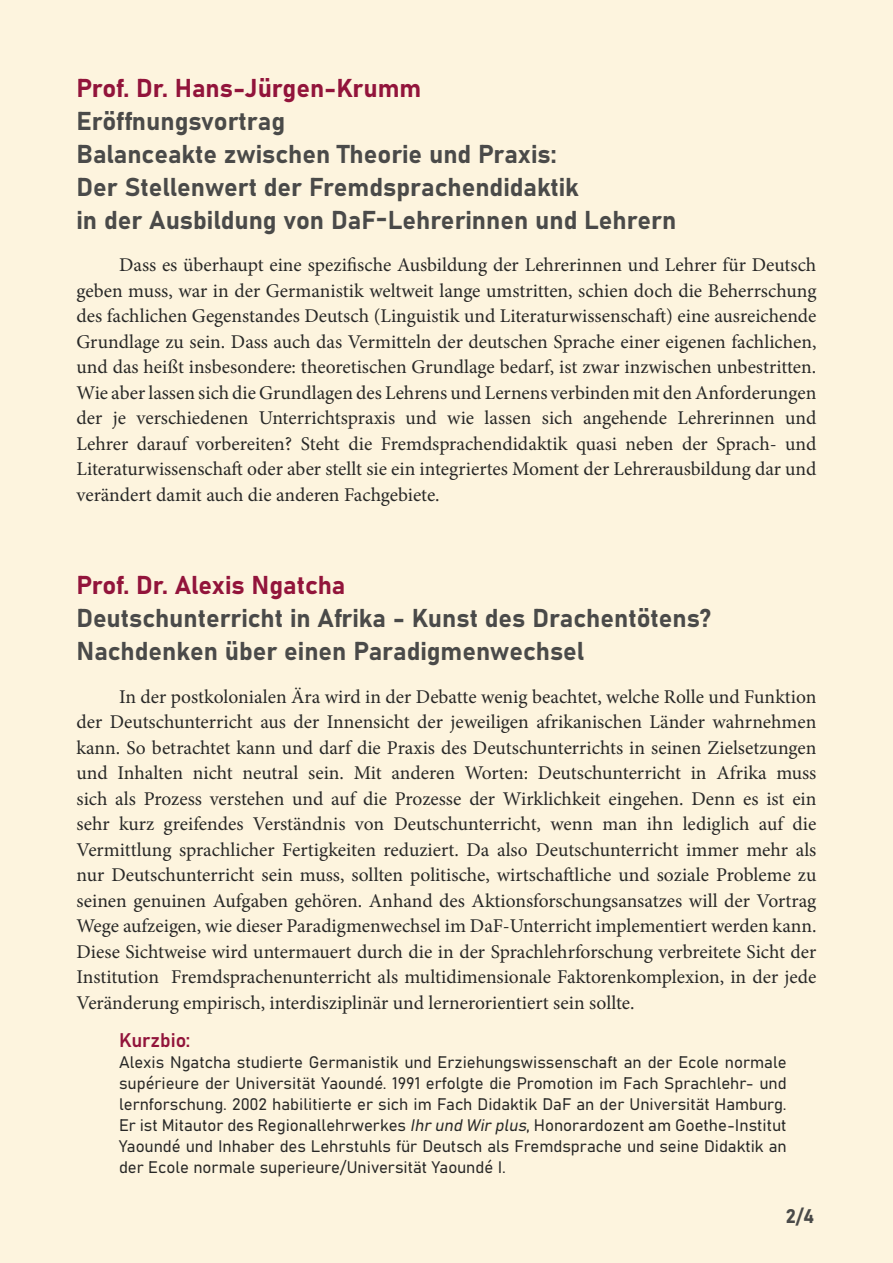
<style>
.page{position:relative;width:893px;height:1263px;background:#fdf4de}
.page>*{position:absolute;margin:0;border:0;box-sizing:border-box;transform-origin:0 0}
.t1{font:25.5px/33px "Bahnschrift";color:#4a4a49}
.t2{font:25.5px "Bahnschrift";color:#92143b}
.t3{font:19.5px/25.5px "Minion Pro";color:#282827;text-align:justify}
.t4{font:19.5px "Bahnschrift";color:#92143b}
.t5{font:19.5px "Bahnschrift";color:#4a4a49}
.t6{font:16.5px/21px "Bahnschrift";color:#282827;text-align:justify}
.s1{font-style:italic}
</style>
<div class="page">
<h1 class="t2" style="left:77px;top:68px;width:346px">Prof. Dr. Hans-Jürgen-Krumm</h1>
<h1 class="t1" style="left:77px;top:103px;width:601px">Eröffnungsvortrag<br>Balanceakte zwischen Theorie und Praxis:<br>Der Stellenwert der Fremdsprachendidaktik<br>in der Ausbildung von DaF-Lehrerinnen und Lehrern</h1>
<p class="t3" style="left:77px;top:252px;width:741px;text-indent:43px">Dass es überhaupt eine spezifische Ausbildung der Lehrerinnen und Lehrer für Deutsch geben muss, war in der Germanistik weltweit lange umstritten, schien doch die Beherrschung des fachlichen Gegenstandes Deutsch (Linguistik und Literaturwissenschaft) eine ausreichende Grundlage zu sein. Dass auch das Vermitteln der deutschen Sprache einer eigenen fachlichen, und das heißt insbesondere: theoretischen Grundlage bedarf, ist zwar inzwischen unbestritten.<br>Wie aber lassen sich die Grundlagen des Lehrens und Lernens verbinden mit den Anforderungen der je verschiedenen Unterrichtspraxis und wie lassen sich angehende Lehrerinnen und Lehrer darauf vorbereiten? Steht die Fremdsprachendidaktik quasi neben der Sprach- und Literaturwissenschaft oder aber stellt sie ein integriertes Moment der Lehrerausbildung dar und verändert damit auch die anderen Fachgebiete.</p>
<h1 class="t2" style="left:77px;top:566px;width:270px">Prof. Dr. Alexis Ngatcha</h1>
<h1 class="t1" style="left:77px;top:600px;width:636px">Deutschunterricht in Afrika - Kunst des Drachentötens?<br>Nachdenken über einen Paradigmenwechsel</h1>
<p class="t3" style="left:77px;top:684px;width:741px;text-indent:43px">In der postkolonialen Ära wird in der Debatte wenig beachtet, welche Rolle und Funktion der Deutschunterricht aus der Innensicht der jeweiligen afrikanischen Länder wahrnehmen kann. So betrachtet kann und darf die Praxis des Deutschunterrichts in seinen Zielsetzungen und Inhalten nicht neutral sein. Mit anderen Worten: Deutschunterricht in Afrika muss sich als Prozess verstehen und auf die Prozesse der Wirklichkeit eingehen. Denn es ist ein sehr kurz greifendes Verständnis von Deutschunterricht, wenn man ihn lediglich auf die Vermittlung sprachlicher Fertigkeiten reduziert. Da also Deutschunterricht immer mehr als nur Deutschunterricht sein muss, sollten politische, wirtschaftliche und soziale Probleme zu seinen genuinen Aufgaben gehören. Anhand des Aktionsforschungsansatzes will der Vortrag Wege aufzeigen, wie dieser Paradigmenwechsel im DaF-Unterricht implementiert werden kann.<br>Diese Sichtweise wird untermauert durch die in der Sprachlehrforschung verbreitete Sicht der Institution Fremdsprachenunterricht als multidimensionale Faktorenkomplexion, in der jede Veränderung empirisch, interdisziplinär und lernerorientiert sein sollte.</p>
<p class="t4" style="left:119px;top:1025px;width:73px">Kurzbio:</p>
<p class="t6" style="left:119px;top:1050px;width:669px">Alexis Ngatcha studierte Germanistik und Erziehungswissenschaft an der Ecole normale supérieure der Universität Yaoundé. 1991 erfolgte die Promotion im Fach Sprachlehr- und lernforschung. 2002 habilitierte er sich im Fach Didaktik DaF an der Universität Hamburg.<br>Er ist Mitautor des Regionallehrwerkes <span class="s1">Ihrund Wirplus</span>, Honorardozent am Goethe-Institut Yaoundé und Inhaber des Lehrstuhls für Deutsch als Fremdsprache und seine Didaktik an der Ecole normale superieure/Universität Yaoundé I.</p>
<p class="t5" style="left:786px;top:1201px;width:30px">2/4</p>
</div>
